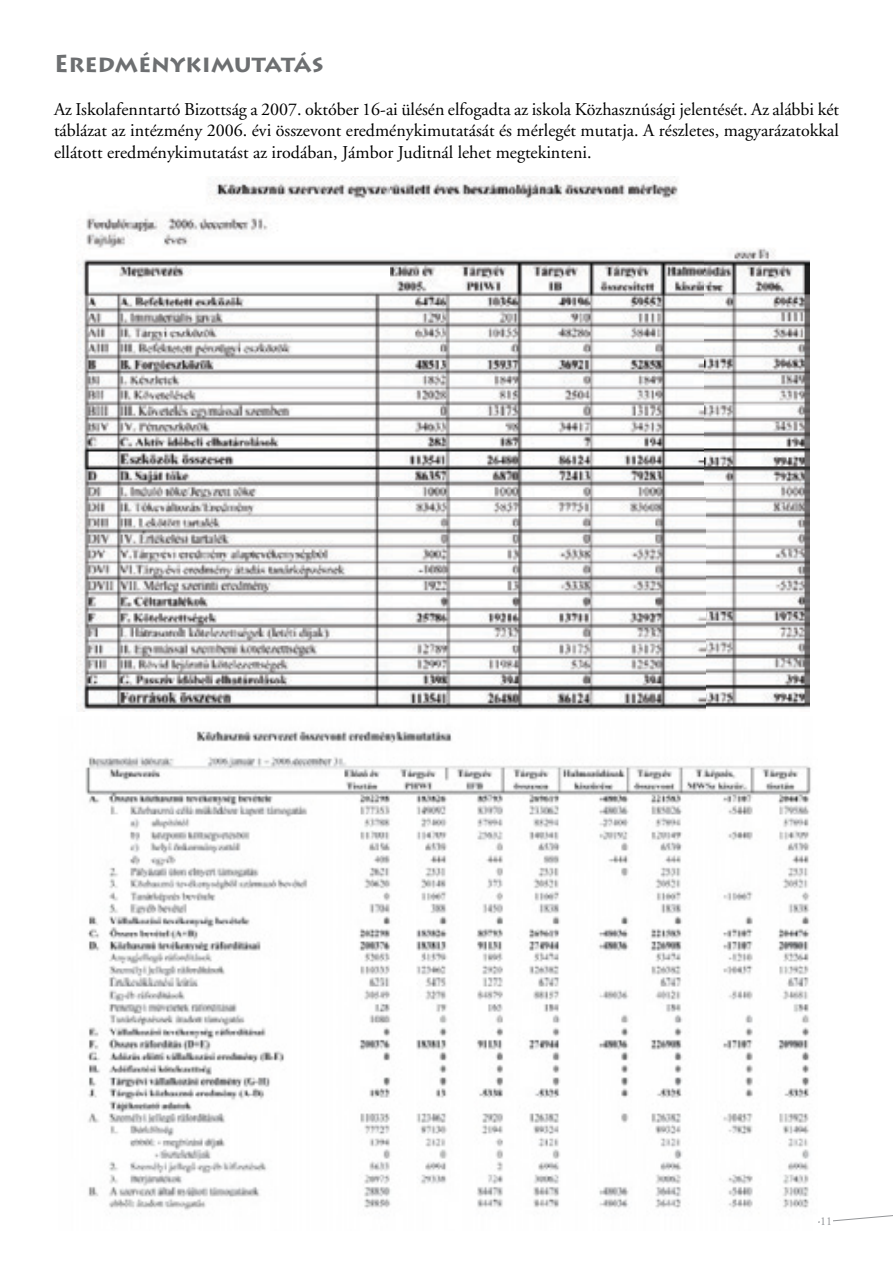
<style>
.page{position:relative;width:893px;height:1263px;background:#fff}
.page>*{position:absolute;margin:0;border:0;box-sizing:border-box;transform-origin:0 0}
.t1{font:700 24px "Lithos Pro";color:#6d6f71}
.t2{font:18px/21.6px "H Adobe Garamond Regular A";color:#000;text-align:justify}
.t3{font:12px "H Adobe Garamond Regular A";color:#939598}
</style>
<div class="page">
<svg style="left:818px;top:1215px;width:75px;height:8px"></svg>
<div style="left:820px;top:1212px;width:13px;height:17px;background:#fff"></div>
<img style="left:85px;top:731px;width:726px;height:479px">
<img style="left:76px;top:176px;width:734px;height:535px">
<h1 class="t1" style="left:54px;top:49px;width:271px">EREDMÉNYKIMUTATÁS</h1>
<p class="t2" style="left:54px;top:99px;width:786px">Az Iskolafenntartó Bizottság a 2007. október 16-ai ülésén elfogadta az iskola Közhasznúsági jelentését. Az alábbi két táblázat az intézmény 2006. évi összevont eredménykimutatását és mérlegét mutatja. A részletes, magyarázatokkal ellátott eredménykimutatást az irodában, Jámbor Juditnál lehet megtekinteni.</p>
<p class="t3" style="left:820px;top:1215px;width:13px">11</p>
</div>
